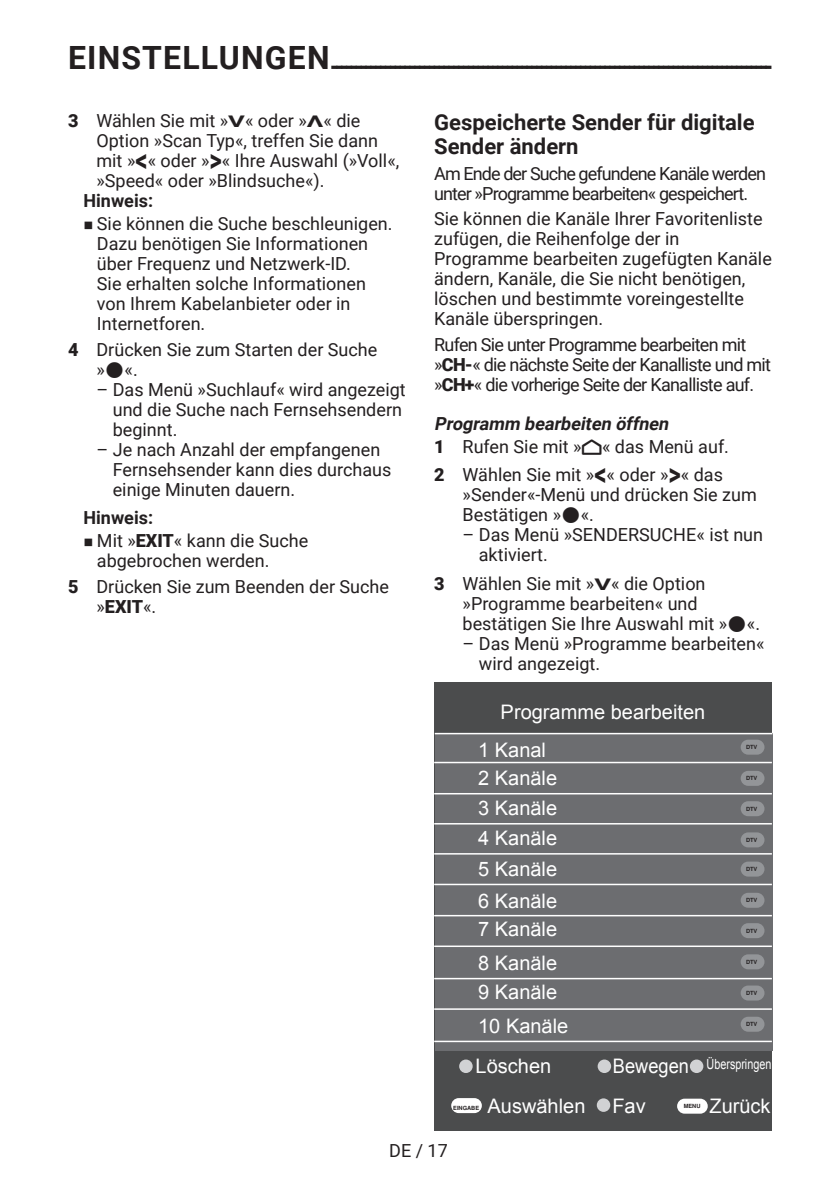
<style>
.page{position:relative;width:840px;height:1191px;background:#fff}
.page>*{position:absolute;margin:0;border:0;box-sizing:border-box;transform-origin:0 0}
.t1{font:700 24px "Futura TOT";color:#231f20}
.t2{font:700 22px/24px "Roboto";color:#231f20}
.t3{font:20px/28.4px "Arial";color:#fff}
.t4{font:18px/20px "Roboto";color:#231f20}
.t5{font:18px/20px "Roboto";letter-spacing:-.04em;color:#231f20}
.t6{font:18px/20px "Roboto";letter-spacing:-.05em;color:#231f20}
.t7{font:italic 700 18px/22.8px "Roboto";color:#231f20}
.t8{font:700 18px "Roboto";color:#231f20}
.t9{font:14px "Arial";color:#fff;scale:.77 1}
.t10{font:700 8px "Win Soft Pro";color:#231f20}
.t11{font:7px "Grund Son Se";color:#231f20}
.s1{font-family:"Roboto";font-size:32px}
.s2{font-weight:900}
.s3{font-weight:700;font-size:16px}
.s4{font-weight:700;font-size:32px}
.s5{font-weight:900;font-style:normal}
.s6{font-weight:400;font-style:normal}
.s7{font-family:"Arcelik TS9 Android";font-weight:400;font-style:normal;font-size:24px}
.s8{font-size:20px}
</style>
<div class="page">
<div style="left:434px;top:683px;width:337px;height:448px;background:#4b4c4d"></div>
<div style="left:676px;top:1098px;width:31px;height:15px;background:#fff;border-radius:8px"></div>
<div style="left:451px;top:1098px;width:30px;height:15px;background:#fff;border-radius:8px"></div>
<div style="left:434px;top:733px;width:338px;height:317px;background:#6c6d70"></div>
<hr style="left:434px;top:733px;width:338px;height:1px;background:#fff">
<hr style="left:434px;top:761px;width:337px;height:2px;background:#fff">
<hr style="left:434px;top:793px;width:337px;height:1px;background:#fff">
<hr style="left:434px;top:823px;width:337px;height:1px;background:#fff">
<hr style="left:434px;top:853px;width:337px;height:1px;background:#fff">
<hr style="left:434px;top:883px;width:337px;height:2px;background:#fff">
<hr style="left:434px;top:915px;width:337px;height:1px;background:#fff">
<hr style="left:434px;top:945px;width:337px;height:2px;background:#fff">
<hr style="left:434px;top:1008px;width:337px;height:1px;background:#fff">
<hr style="left:434px;top:977px;width:337px;height:2px;background:#fff">
<hr style="left:434px;top:1040px;width:337px;height:2px;background:#fff">
<div style="left:740px;top:739px;width:24px;height:15px;background:#939598;border-radius:7px"></div>
<div style="left:740px;top:861px;width:24px;height:15px;background:#939598;border-radius:7px"></div>
<div style="left:740px;top:801px;width:24px;height:15px;background:#939598;border-radius:7px"></div>
<div style="left:740px;top:923px;width:24px;height:15px;background:#939598;border-radius:7px"></div>
<div style="left:740px;top:985px;width:24px;height:15px;background:#939598;border-radius:7px"></div>
<div style="left:740px;top:771px;width:24px;height:15px;background:#939598;border-radius:7px"></div>
<div style="left:740px;top:892px;width:24px;height:15px;background:#939598;border-radius:7px"></div>
<div style="left:740px;top:832px;width:24px;height:15px;background:#939598;border-radius:7px"></div>
<div style="left:740px;top:954px;width:24px;height:15px;background:#939598;border-radius:7px"></div>
<div style="left:740px;top:1016px;width:24px;height:15px;background:#939598;border-radius:7px"></div>
<div style="left:459px;top:1059px;width:13px;height:14px;background:#d1d2d4;border-radius:50%"></div>
<div style="left:597px;top:1059px;width:13px;height:14px;background:#d1d2d4;border-radius:50%"></div>
<div style="left:596px;top:1098px;width:14px;height:13px;background:#d1d2d4;border-radius:50%"></div>
<div style="left:689px;top:1059px;width:14px;height:14px;background:#d1d2d4;border-radius:50%"></div>
<h1 class="t1" style="left:68px;top:50px;width:704px"><span class="s1">EINSTELLUNGEN</span>-------------------------------------------------------------------------------------------</h1>
<p class="t4" style="left:96px;top:110px;width:304px;text-indent:-28px"><span class="s2">3</span> Wählen Sie mit »<span class="s3">V</span>« oder »<span class="s3">Λ</span>« die Option »Scan Typ«, treffen Sie dann mit »<span class="s4">&lt;</span>« oder »<span class="s4">&gt;</span>« Ihre Auswahl (»Voll«, »Speed« oder »Blindsuche«).</p>
<p class="t8" style="left:83px;top:188px;width:71px">Hinweis:</p>
<p class="t11" style="left:83px;top:221px;width:11px">7</p>
<p class="t4" style="left:97px;top:213px;width:297px">Sie können die Suche beschleunigen.<br>Dazu benötigen Sie Informationen über Frequenz und Netzwerk-ID.<br>Sie erhalten solche Informationen von Ihrem Kabelanbieter oder in<br>Internetforen.</p>
<p class="t4" style="left:96px;top:338px;width:282px;text-indent:-28px"><span class="s2">4</span> Drücken Sie zum Starten der Suche » «.</p>
<p class="t4" style="left:113px;top:378px;width:294px;text-indent:-16px">– Das Menü »Suchlauf« wird angezeigt und die Suche nach Fernsehsendern beginnt.</p>
<p class="t4" style="left:113px;top:438px;width:280px;text-indent:-16px">– Je nach Anzahl der empfangenen<br>Fernsehsender kann dies durchaus einige Minuten dauern.</p>
<p class="t8" style="left:83px;top:505px;width:71px">Hinweis:</p>
<p class="t11" style="left:83px;top:538px;width:11px">7</p>
<p class="t4" style="left:97px;top:530px;width:213px">Mit »<span class="s2">EXIT</span>« kann die Suche abgebrochen werden.</p>
<p class="t4" style="left:96px;top:575px;width:294px;text-indent:-28px"><span class="s2">5</span> Drücken Sie zum Beenden der Suche »<span class="s2">EXIT</span>«.</p>
<p class="t2" style="left:434px;top:109px;width:322px">Gespeicherte Sender für digitale<br>Sender ändern</p>
<p class="t6" style="left:434px;top:162px;width:333px">Am Ende der Suche gefundene Kanäle werden unter »Programme bearbeiten« gespeichert.</p>
<p class="t4" style="left:434px;top:208px;width:339px">Sie können die Kanäle Ihrer Favoritenliste zufügen, die Reihenfolge der in Programme bearbeiten zugefügten Kanäle ändern, Kanäle, die Sie nicht benötigen, löschen und bestimmte voreingestellte Kanäle überspringen.</p>
<p class="t5" style="left:434px;top:334px;width:338px">Rufen Sie unter Programme bearbeiten mit »<span class="s2">CH-</span>« die nächste Seite der Kanalliste und mit »<span class="s2">CH+</span>« die vorherige Seite der Kanalliste auf.</p>
<p class="t7" style="left:434px;top:411px;width:296px">Programm bearbeiten öffnen<br><span class="s5">1</span> <span class="s6">Rufen Sie mit »</span><span class="s7">p</span><span class="s6">« das Menü auf.</span></p>
<p class="t4" style="left:462px;top:464px;width:295px;text-indent:-28px"><span class="s2">2</span> Wählen Sie mit »<span class="s4">&lt;</span>« oder »<span class="s4">&gt;</span>« das »Sender«-Menü und drücken Sie zum<br>Bestätigen » «.</p>
<p class="t4" style="left:478px;top:524px;width:286px;text-indent:-16px">– Das Menü »SENDERSUCHE« ist nun aktiviert.</p>
<p class="t4" style="left:462px;top:573px;width:299px;text-indent:-28px"><span class="s2">3</span> Wählen Sie mit »<span class="s3">V</span>« die Option »Programme bearbeiten« und bestätigen Sie Ihre Auswahl mit » «.</p>
<p class="t4" style="left:478px;top:633px;width:287px;text-indent:-16px">– Das Menü »Programme bearbeiten« wird angezeigt.</p>
<p class="t3" style="left:500px;top:697px;width:206px">Programme bearbeiten</p>
<p class="t3" style="left:478px;top:735px;width:69px">1 Kanal</p>
<p class="t3" style="left:478px;top:763px;width:80px;line-height:30.4px">2 Kanäle<br>3 Kanäle</p>
<p class="t3" style="left:478px;top:824px;width:80px">4 Kanäle</p>
<p class="t3" style="left:478px;top:855px;width:80px">5 Kanäle</p>
<p class="t3" style="left:478px;top:887px;width:80px">6 Kanäle<br>7 Kanäle</p>
<p class="t3" style="left:478px;top:949px;width:80px">8 Kanäle</p>
<p class="t3" style="left:478px;top:978px;width:80px">9 Kanäle</p>
<p class="t3" style="left:478px;top:1012px;width:92px">10 Kanäle</p>
<p class="t10" style="left:745px;top:741px;width:13px">DTV</p>
<p class="t10" style="left:745px;top:772px;width:13px">DTV</p>
<p class="t10" style="left:745px;top:803px;width:13px">DTV</p>
<p class="t10" style="left:745px;top:834px;width:13px">DTV</p>
<p class="t10" style="left:745px;top:863px;width:13px">DTV</p>
<p class="t10" style="left:745px;top:894px;width:13px">DTV</p>
<p class="t10" style="left:745px;top:924px;width:13px">DTV</p>
<p class="t10" style="left:745px;top:956px;width:13px">DTV</p>
<p class="t10" style="left:745px;top:987px;width:13px">DTV</p>
<p class="t10" style="left:745px;top:1018px;width:13px">DTV</p>
<p class="t3" style="left:475px;top:1052px;width:77px">Löschen</p>
<p class="t9" style="left:612px;top:1054px;width:207px"><span class="s8">Bewegen</span> Überspringen</p>
<p class="t3" style="left:487px;top:1092px;width:99px">Auswählen</p>
<p class="t3" style="left:612px;top:1092px;width:35px">Fav</p>
<p class="t3" style="left:709px;top:1092px;width:63px">Zurück</p>
<p class="t10" style="left:453px;top:1101px;width:27px">EINGABE</p>
<p class="t10" style="left:683px;top:1100px;width:18px">MENU</p>
<p class="t4" style="left:389px;top:1140px;width:60px">DE / 17</p>
</div>
